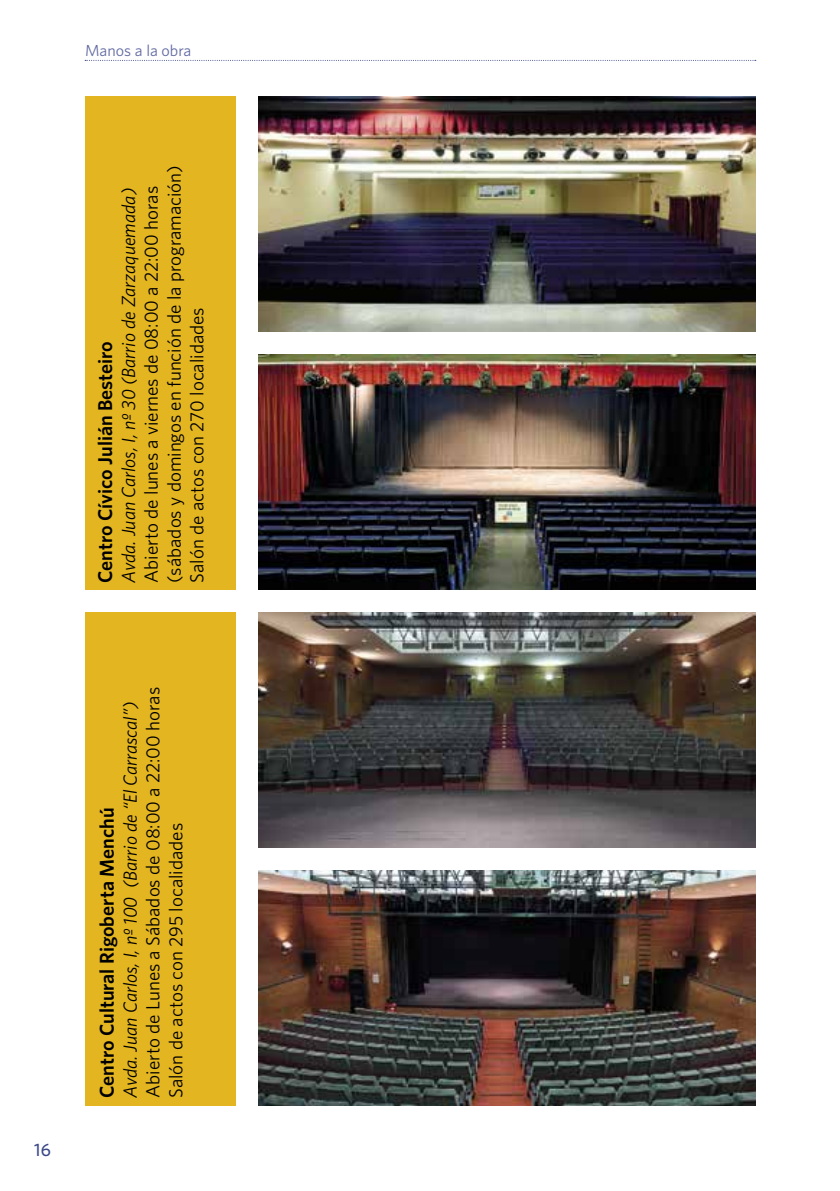
<style>
.page{position:relative;width:840px;height:1191px;background:#fff}
.page>*{position:absolute;margin:0;border:0;box-sizing:border-box;transform-origin:0 0}
.t1{font:600 20px "Whitney";color:#000}
.t2{font:19px/22.8px "Whitney";color:#000}
.t3{font:italic 19px "Whitney";color:#000}
.t4{font:500 18px "Whitney";color:#394789}
.t5{font:16px "Whitney";color:#616aa1}
</style>
<div class="page">
<svg style="left:85px;top:60px;width:670px;height:1px"></svg>
<img style="left:258px;top:96px;width:497px;height:235px">
<img style="left:258px;top:354px;width:497px;height:235px">
<img style="left:258px;top:612px;width:496px;height:235px">
<img style="left:259px;top:870px;width:496px;height:236px">
<div style="left:85px;top:96px;width:150px;height:493px;background:#e3b520"></div>
<div style="left:85px;top:612px;width:150px;height:493px;background:#e3b520"></div>
<p class="t5" style="left:85px;top:40px;width:108px">Manos a la obra</p>
<p class="t4" style="left:34px;top:1137px;width:18px">16</p>
<p class="t1" style="left:92px;top:583px;width:243px;rotate:-90deg">Centro Cívico Julián Besteiro</p>
<p class="t2" style="left:139px;top:583px;width:419px;rotate:-90deg">Abierto de lunes a viernes de 08:00 a 22:00 horas (sábados y domingos en función de la programación)<br>Salón de actos con 270 localidades</p>
<p class="t3" style="left:116px;top:583px;width:396px;rotate:-90deg">Avda. Juan Carlos, I, nº 30 (Barrio de Zarzaquemada)</p>
<p class="t2" style="left:141px;top:1098px;width:412px;rotate:-90deg">Abierto de Lunes a Sábados de 08:00 a 22:00 horas<br>Salón de actos con 295 localidades</p>
<p class="t3" style="left:117px;top:1098px;width:398px;rotate:-90deg">Avda. Juan Carlos, I, nº 100 (Barrio de “El Carrascal”)</p>
<p class="t1" style="left:94px;top:1098px;width:292px;rotate:-90deg">Centro Cultural Rigoberta Menchú</p>
</div>
